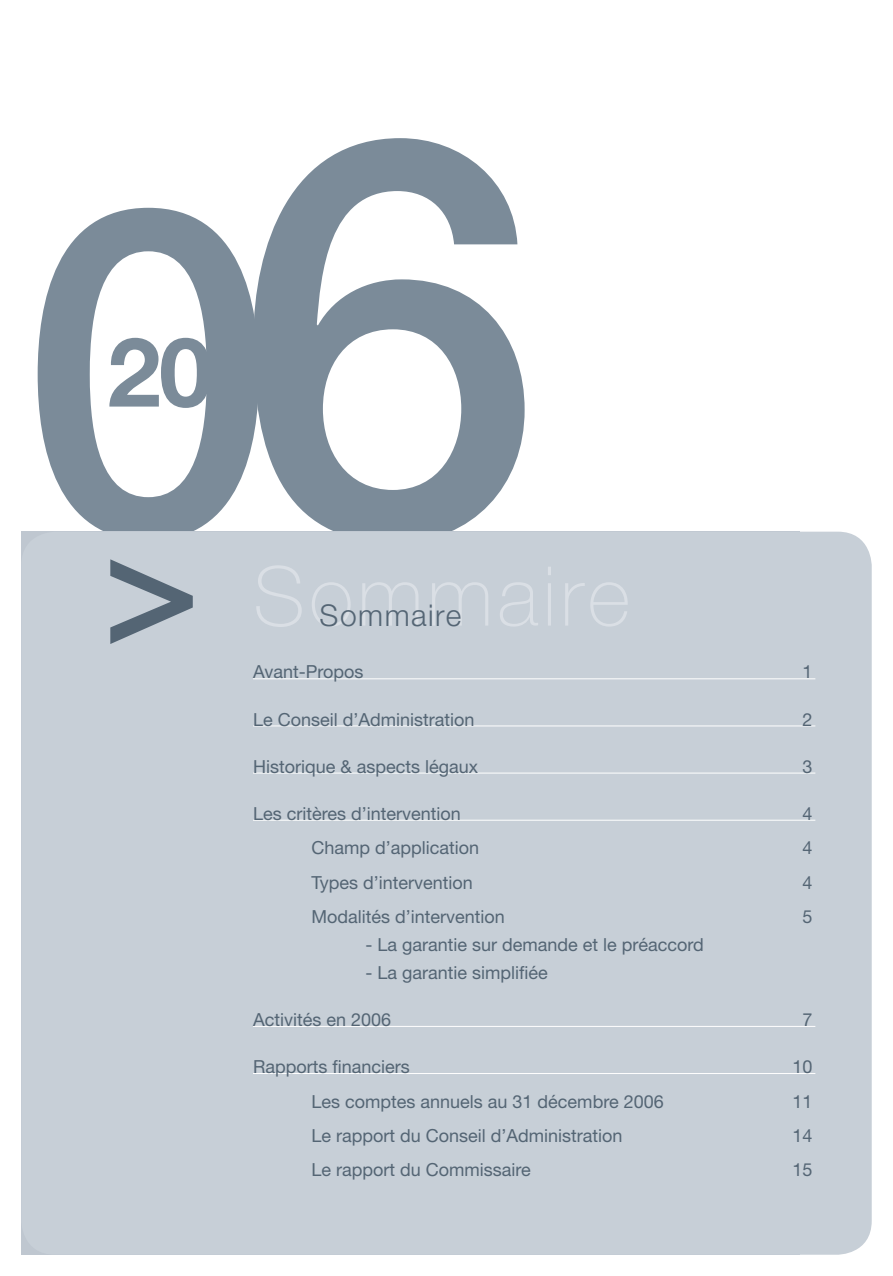
<style>
.page{position:relative;width:893px;height:1276px;background:#fff}
.page>*{position:absolute;margin:0;border:0;box-sizing:border-box;transform-origin:0 0}
.t1{font:500 555.6px "Helvetica Neue";color:#7b8b99}
.t2{font:500 457.05px "Helvetica Neue";color:#7b8b99}
.t3{font:700 96.3px "Helvetica Neue";color:#7b8b99}
.t4{font:300 30px "Helvetica Neue";letter-spacing:.05em;color:#546574}
.t5{font:18px "Helvetica Neue";color:#546574}
</style>
<div class="page">
<div style="left:21px;top:531px;width:851px;height:723px;background:#c7cfd7;border-radius:34px"></div>
<svg style="left:110px;top:559px;width:83px;height:85px"></svg>
<hr style="left:253px;top:678px;width:562px;height:1px;background:#fff">
<hr style="left:253px;top:725px;width:562px;height:1px;background:#fff">
<hr style="left:253px;top:772px;width:562px;height:1px;background:#fff">
<hr style="left:253px;top:820px;width:562px;height:1px;background:#fff">
<hr style="left:253px;top:1026px;width:562px;height:1px;background:#fff">
<hr style="left:253px;top:1073px;width:562px;height:1px;background:#fff">
<h1 class="t1" style="left:235px;top:6px;width:310px">6</h1>
<h2 class="t2" style="left:21px;top:99px;width:256px">0</h2>
<h3 class="t3" style="left:107px;top:313px;width:107px">20</h3>
<h3 class="t4" style="left:320px;top:597px;width:143px">Sommaire</h3>
<p class="t5" style="left:253px;top:661px;width:112px">Avant-Propos</p>
<p class="t5" style="left:802px;top:661px;width:12px">1</p>
<p class="t5" style="left:253px;top:708px;width:223px">Le Conseil d’Administration</p>
<p class="t5" style="left:802px;top:708px;width:12px">2</p>
<p class="t5" style="left:253px;top:755px;width:227px">Historique &amp; aspects légaux</p>
<p class="t5" style="left:802px;top:755px;width:12px">3</p>
<p class="t5" style="left:253px;top:802px;width:209px">Les critères d’intervention</p>
<p class="t5" style="left:802px;top:802px;width:12px">4</p>
<p class="t5" style="left:311px;top:837px;width:169px">Champ d’application</p>
<p class="t5" style="left:802px;top:837px;width:12px">4</p>
<p class="t5" style="left:311px;top:871px;width:163px">Types d’intervention</p>
<p class="t5" style="left:802px;top:871px;width:12px">4</p>
<p class="t5" style="left:311px;top:906px;width:195px">Modalités d’intervention</p>
<p class="t5" style="left:802px;top:906px;width:12px">5</p>
<p class="t5" style="left:365px;top:933px;width:340px">- La garantie sur demande et le préaccord</p>
<p class="t5" style="left:365px;top:961px;width:184px">- La garantie simplifiée</p>
<p class="t5" style="left:253px;top:1009px;width:140px">Activités en 2006</p>
<p class="t5" style="left:802px;top:1009px;width:12px">7</p>
<p class="t5" style="left:253px;top:1056px;width:158px">Rapports financiers</p>
<p class="t5" style="left:792px;top:1056px;width:22px">10</p>
<p class="t5" style="left:311px;top:1090px;width:354px">Les comptes annuels au 31 décembre 2006</p>
<p class="t5" style="left:792px;top:1090px;width:22px">11</p>
<p class="t5" style="left:311px;top:1124px;width:313px">Le rapport du Conseil d’Administration</p>
<p class="t5" style="left:792px;top:1124px;width:22px">14</p>
<p class="t5" style="left:311px;top:1159px;width:221px">Le rapport du Commissaire</p>
<p class="t5" style="left:792px;top:1159px;width:22px">15</p>
</div>
